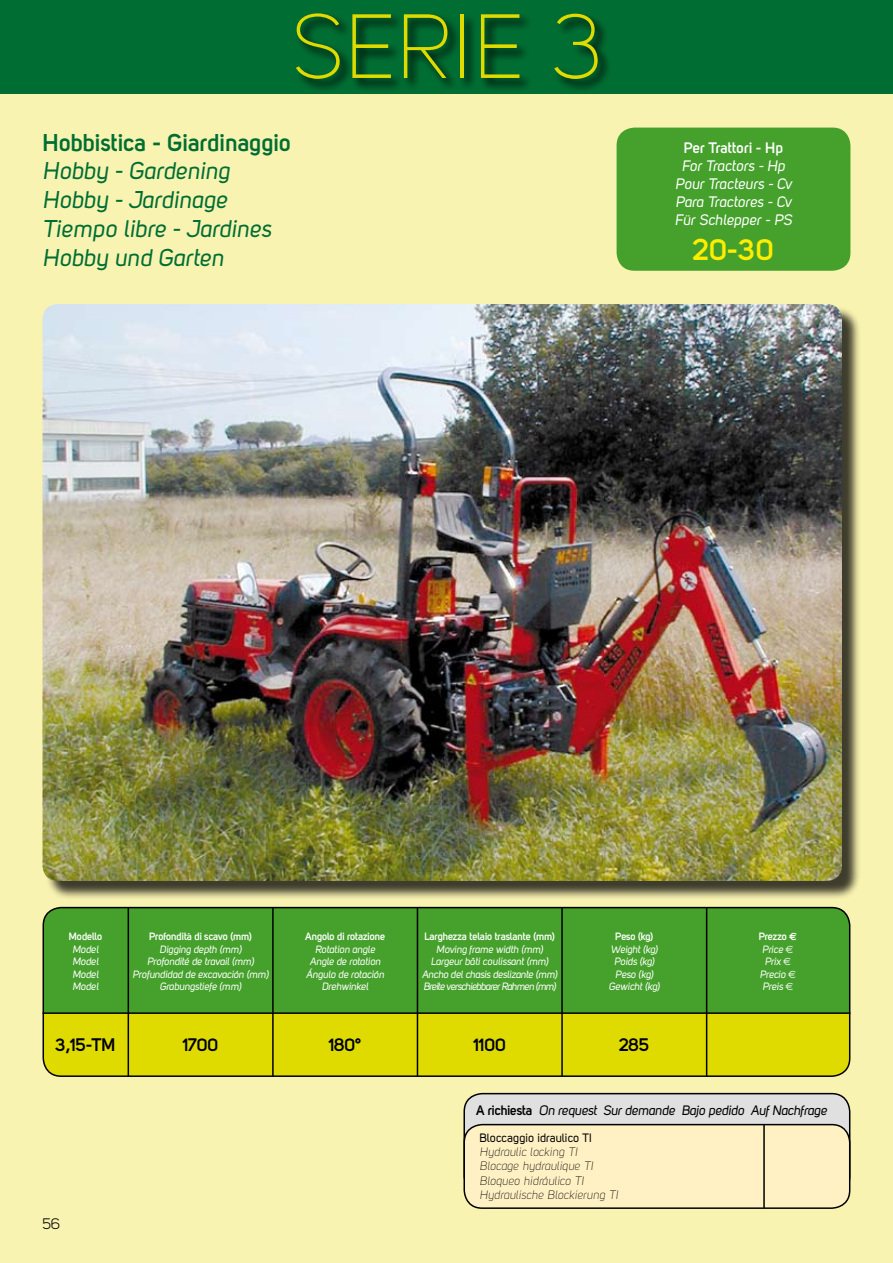
<style>
.page{position:relative;width:893px;height:1263px;background:#f9f3b1}
.page>*{position:absolute;margin:0;border:0;box-sizing:border-box;transform-origin:0 0}
.t1{font:90px "Uni Sans Light";color:#dfdb00}
.t2{font:700 30px "Uni Sans Semi";color:#ffed00}
.t3{font:24px/28.8px "Uni Sans Regular Italic";color:#006e33}
.t4{font:700 24px "Uni Sans Semi";color:#006e33}
.t5{font:700 18px "Uni Sans Semi";letter-spacing:-.02em;color:#000}
.t6{font:15px/18px "Uni Sans Regular Italic";color:#fff;text-align:center}
.t7{font:700 15px "Uni Sans Semi";letter-spacing:-.005em;color:#fff}
.t8{font:15px "Uni Sans Book";color:#000}
.t9{font:13.5px "Uni Sans Regular Italic";letter-spacing:-.02em;color:#000}
.t10{font:12px/14.4px "Uni Sans Light Italic";color:#000}
.t11{font:12px "Uni Sans Regular";color:#000}
.t12{font:10.5px/12.6px "Uni Sans Regular Italic";letter-spacing:-.02em;color:#fff;text-align:center}
.t13{font:700 10.5px "Uni Sans Semi";letter-spacing:-.02em;color:#fff}
.s1{font-family:"Euro Sans"}
.s2{font-family:"Uni Sans Semi";font-weight:700}
</style>
<div class="page">
<div style="left:0;top:0;width:893px;height:94px;background:#006e33"></div>
<svg style="left:298px;top:15px;width:311px;height:75px"></svg>
<div style="left:45px;top:306px;width:816px;height:594px;background:#000;opacity:.75"></div>
<img style="left:43px;top:304px;width:799px;height:577px">
<div style="left:617px;top:128px;width:233px;height:143px;background:#45a12b;border-radius:18px"></div>
<div style="left:43px;top:907px;width:807px;height:169px;background:#45a12b;border-radius:18px"></div>
<div style="left:43px;top:1013px;width:807px;height:63px;background:#dfdb00"></div>
<div style="left:43px;top:907px;width:807px;height:170px;border:2px solid #000;border-radius:18px"></div>
<hr style="left:43px;top:1012px;width:807px;height:2px;background:#000">
<hr style="left:128px;top:907px;width:1px;height:169px;background:#000">
<hr style="left:272px;top:907px;width:2px;height:169px;background:#000">
<hr style="left:417px;top:907px;width:1px;height:169px;background:#000">
<hr style="left:561px;top:907px;width:2px;height:169px;background:#000">
<hr style="left:706px;top:907px;width:1px;height:169px;background:#000">
<div style="left:464px;top:1094px;width:386px;height:100px;background:#e0e0e0;border-radius:18px"></div>
<div style="left:463px;top:1093px;width:387px;height:102px;border:2px solid #000;border-radius:18px"></div>
<div style="left:464px;top:1124px;width:386px;height:84px;background:#fff1c3;border-radius:18px"></div>
<div style="left:463px;top:1124px;width:387px;height:85px;border:2px solid #000;border-radius:18px"></div>
<hr style="left:763px;top:1124px;width:2px;height:84px;background:#000">
<h1 class="t1" style="left:291px;top:-4px;width:313px">SERIE 3</h1>
<h3 class="t4" style="left:43px;top:128px;width:250px">Hobbistica - Giardinaggio</h3>
<h3 class="t3" style="left:43px;top:156px;width:230px">Hobby - Gardening<br>Hobby - Jardinage<br>Tiempo libre - Jardines<br>Hobby und Garten</h3>
<h3 class="t7" style="left:684px;top:139px;width:101px">Per Trattori - Hp</h3>
<h3 class="t6" style="left:675px;top:157px;width:119px">For Tractors - Hp<br>Pour Tracteurs - Cv<br>Para Tractores - Cv<br>Für Schlepper - PS</h3>
<h2 class="t2" style="left:693px;top:232px;width:83px">20-30</h2>
<p class="t13" style="left:69px;top:930px;width:35px">Modello</p>
<p class="t12" style="left:72px;top:942px;width:28px;text-align:justify">Model Model Model Model</p>
<p class="t13" style="left:149px;top:930px;width:104px">Profondità di scavo (mm)</p>
<p class="t12" style="left:133px;top:942px;width:138px">Digging depth (mm)<br>Profondité de travail (mm)<br>Profundidad de excavación (mm)<br>Grabungstiefe (mm)</p>
<p class="t13" style="left:305px;top:930px;width:82px">Angolo di rotazione</p>
<p class="t12" style="left:306px;top:942px;width:80px">Rotation angle<br>Angle de rotation<br>Ángulo de rotación<br>Drehwinkel</p>
<p class="t13" style="left:424px;top:930px;width:132px">Larghezza telaio traslante (mm)</p>
<p class="t12" style="left:422px;top:942px;width:137px">Moving frame width (mm)<br>Largeur bâti coulissant (mm)<br>Ancho del chasis deslizante (mm)<br>Breite verschiebbarer Rahmen (mm)</p>
<p class="t13" style="left:615px;top:930px;width:40px">Peso (kg)</p>
<p class="t12" style="left:609px;top:942px;width:52px">Weight (kg)<br>Poids (kg)<br>Peso (kg)<br>Gewicht (kg)</p>
<h3 class="t5" style="left:55px;top:1034px;width:62px">3,15-TM</h3>
<h3 class="t5" style="left:183px;top:1034px;width:37px">1700</h3>
<h3 class="t5" style="left:329px;top:1034px;width:34px">180°</h3>
<h3 class="t5" style="left:473px;top:1034px;width:34px">1100</h3>
<h3 class="t5" style="left:619px;top:1034px;width:32px">285</h3>
<p class="t13" style="left:759px;top:930px;width:40px">Prezzo <span class="s1">(</span></p>
<p class="t12" style="left:760px;top:942px;width:38px">Price <span class="s1">E<br></span>Prix <span class="s1">E<br></span>Precio <span class="s1">E<br></span>Preis <span class="s1">E</span></p>
<p class="t9" style="left:476px;top:1102px;width:352px"><span class="s2">A richiesta</span> On request Sur demande Bajo pedido Auf Nachfrage</p>
<h3 class="t8" style="left:43px;top:1215px;width:19px">56</h3>
<p class="t11" style="left:479px;top:1130px;width:114px">Bloccaggio idraulico TI</p>
<p class="t10" style="left:479px;top:1144px;width:140px">Hydraulic locking TI<br>Blocage hydraulique TI<br>Bloqueo hidráulico TI<br>Hydraulische Blockierung TI</p>
</div>
